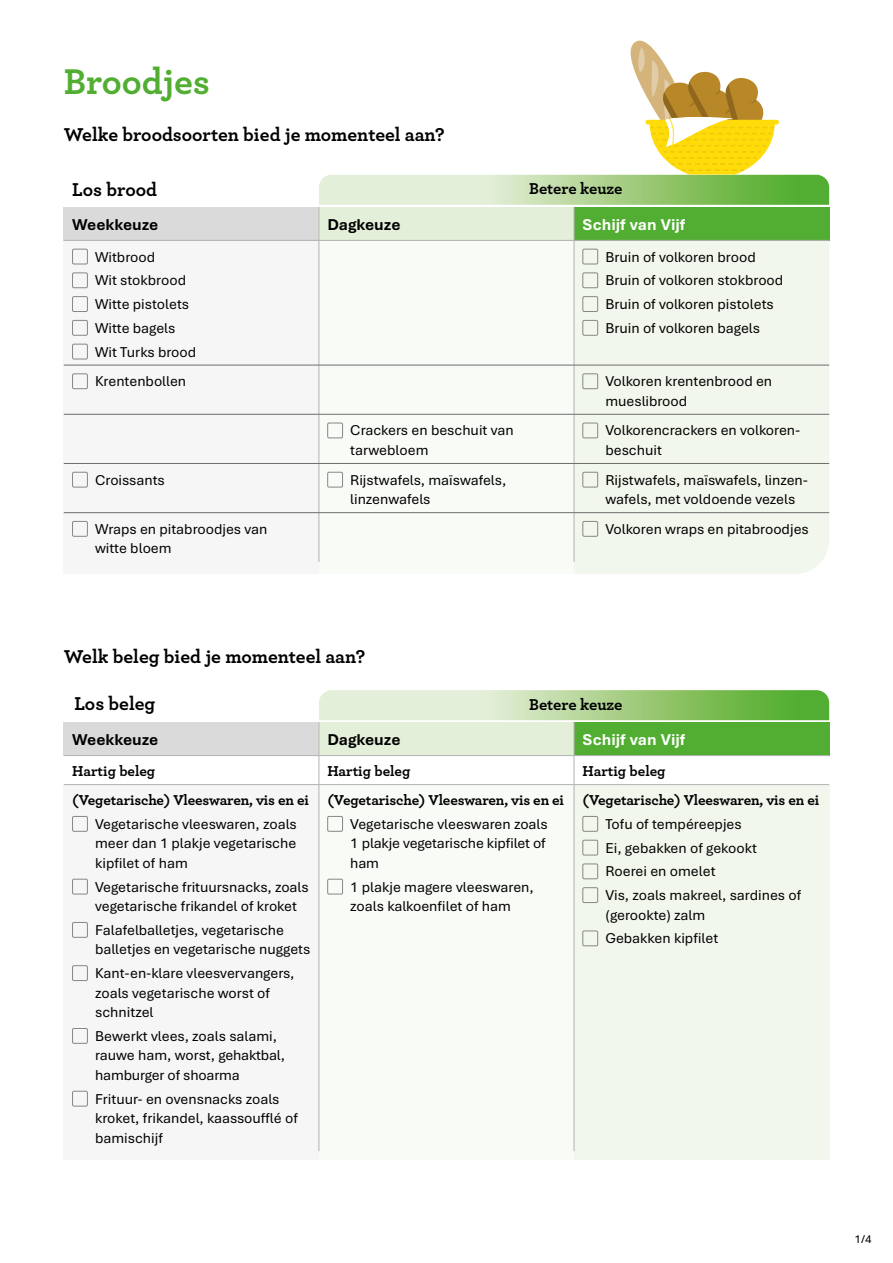
<style>
.page{position:relative;width:893px;height:1263px;background:#fff}
.page>*{position:absolute;margin:0;border:0;box-sizing:border-box;transform-origin:0 0}
.t1{font:700 37.5px "Archer";color:#52ae32}
.t2{font:700 19.5px "Archer";color:#000}
.t3{font:700 16.5px "Bierstadt";color:#000}
.t4{font:700 16.5px "Bierstadt";color:#fff}
.t5{font:700 16.5px "Archer";letter-spacing:-.005em;color:#000}
.t6{font:15px/19.5px "Bierstadt";color:#000}
.t7{font:700 15px "Archer";letter-spacing:-.01em;color:#000}
.t8{font:12px "Bierstadt";color:#000}
</style>
<div class="page">
<div style="left:574px;top:241px;width:255px;height:333px;background:#f2f7ed"></div>
<div style="left:319px;top:240px;width:255px;height:334px;background:#f9fbf6"></div>
<div style="left:64px;top:240px;width:255px;height:334px;background:#f6f6f6"></div>
<div style="left:574px;top:784px;width:255px;height:375px;background:#f2f7ed"></div>
<div style="left:319px;top:784px;width:255px;height:375px;background:#f9fbf6"></div>
<div style="left:64px;top:784px;width:255px;height:375px;background:#f6f6f6"></div>
<div style="left:64px;top:207px;width:255px;height:33px;background:#dadada"></div>
<div style="left:319px;top:207px;width:255px;height:33px;background:#e4efda"></div>
<div style="left:574px;top:207px;width:255px;height:33px;background:#52ae32"></div>
<hr style="left:319px;top:207px;width:1px;height:33px;background:#b3b2b2">
<hr style="left:574px;top:207px;width:1px;height:33px;background:#b3b2b2">
<hr style="left:64px;top:240px;width:255px;height:1px;background:#b3b2b2">
<hr style="left:319px;top:240px;width:255px;height:1px;background:#b3b2b2">
<hr style="left:319px;top:241px;width:1px;height:124px;background:#b3b2b2">
<hr style="left:574px;top:240px;width:255px;height:1px;background:#b3b2b2">
<hr style="left:574px;top:241px;width:1px;height:124px;background:#b3b2b2">
<hr style="left:319px;top:365px;width:1px;height:49px;background:#b3b2b2">
<hr style="left:574px;top:365px;width:1px;height:49px;background:#b3b2b2">
<hr style="left:319px;top:414px;width:1px;height:49px;background:#b3b2b2">
<hr style="left:574px;top:414px;width:1px;height:49px;background:#b3b2b2">
<hr style="left:319px;top:464px;width:1px;height:48px;background:#b3b2b2">
<hr style="left:574px;top:464px;width:1px;height:48px;background:#b3b2b2">
<hr style="left:319px;top:513px;width:1px;height:49px;background:#b3b2b2">
<hr style="left:574px;top:513px;width:1px;height:49px;background:#b3b2b2">
<hr style="left:64px;top:365px;width:255px;height:1px;background:#6d6d6c">
<hr style="left:319px;top:365px;width:255px;height:1px;background:#6d6d6c">
<hr style="left:574px;top:365px;width:255px;height:1px;background:#6d6d6c">
<hr style="left:64px;top:414px;width:255px;height:1px;background:#6d6d6c">
<hr style="left:319px;top:414px;width:255px;height:1px;background:#6d6d6c">
<hr style="left:574px;top:414px;width:255px;height:1px;background:#6d6d6c">
<hr style="left:64px;top:463px;width:255px;height:1px;background:#6d6d6c">
<hr style="left:319px;top:463px;width:255px;height:1px;background:#6d6d6c">
<hr style="left:574px;top:463px;width:255px;height:1px;background:#6d6d6c">
<hr style="left:64px;top:512px;width:255px;height:1px;background:#6d6d6c">
<hr style="left:319px;top:512px;width:255px;height:1px;background:#6d6d6c">
<hr style="left:574px;top:512px;width:255px;height:1px;background:#6d6d6c">
<div style="left:72px;top:249px;width:16px;height:15px;border:1px solid #878787"></div>
<div style="left:72px;top:273px;width:16px;height:15px;border:1px solid #878787"></div>
<div style="left:72px;top:296px;width:16px;height:16px;border:1px solid #878787"></div>
<div style="left:72px;top:320px;width:16px;height:15px;border:1px solid #878787"></div>
<div style="left:72px;top:344px;width:16px;height:15px;border:1px solid #878787"></div>
<div style="left:583px;top:249px;width:15px;height:15px;border:1px solid #878787"></div>
<div style="left:583px;top:273px;width:15px;height:15px;border:1px solid #878787"></div>
<div style="left:583px;top:296px;width:15px;height:16px;border:1px solid #878787"></div>
<div style="left:583px;top:320px;width:15px;height:15px;border:1px solid #878787"></div>
<div style="left:72px;top:374px;width:16px;height:15px;border:1px solid #878787"></div>
<div style="left:583px;top:374px;width:15px;height:15px;border:1px solid #878787"></div>
<div style="left:327px;top:423px;width:16px;height:15px;border:1px solid #878787"></div>
<div style="left:583px;top:423px;width:15px;height:15px;border:1px solid #878787"></div>
<div style="left:72px;top:472px;width:16px;height:15px;border:1px solid #878787"></div>
<div style="left:327px;top:472px;width:16px;height:15px;border:1px solid #878787"></div>
<div style="left:583px;top:472px;width:15px;height:15px;border:1px solid #878787"></div>
<div style="left:72px;top:521px;width:16px;height:15px;border:1px solid #878787"></div>
<div style="left:583px;top:521px;width:15px;height:15px;border:1px solid #878787"></div>
<div style="left:64px;top:722px;width:255px;height:33px;background:#dadada"></div>
<div style="left:319px;top:722px;width:255px;height:33px;background:#e4efda"></div>
<div style="left:574px;top:722px;width:255px;height:33px;background:#52ae32"></div>
<svg style="left:318px;top:756px;width:257px;height:28px"></svg>
<hr style="left:64px;top:784px;width:255px;height:1px;background:#b3b2b2">
<hr style="left:319px;top:784px;width:255px;height:1px;background:#b3b2b2">
<hr style="left:319px;top:785px;width:1px;height:366px;background:#b3b2b2">
<hr style="left:574px;top:784px;width:255px;height:1px;background:#b3b2b2">
<hr style="left:574px;top:785px;width:1px;height:366px;background:#b3b2b2">
<hr style="left:319px;top:722px;width:1px;height:33px;background:#b3b2b2">
<hr style="left:574px;top:722px;width:1px;height:33px;background:#b3b2b2">
<hr style="left:64px;top:755px;width:255px;height:1px;background:#b3b2b2">
<hr style="left:319px;top:755px;width:255px;height:1px;background:#b3b2b2">
<hr style="left:574px;top:755px;width:255px;height:1px;background:#b3b2b2">
<div style="left:72px;top:816px;width:16px;height:15px;border:1px solid #878787"></div>
<div style="left:72px;top:879px;width:16px;height:15px;border:1px solid #878787"></div>
<div style="left:72px;top:922px;width:16px;height:15px;border:1px solid #878787"></div>
<div style="left:72px;top:965px;width:16px;height:16px;border:1px solid #878787"></div>
<div style="left:72px;top:1028px;width:16px;height:15px;border:1px solid #878787"></div>
<div style="left:72px;top:1091px;width:16px;height:15px;border:1px solid #878787"></div>
<div style="left:327px;top:816px;width:16px;height:15px;border:1px solid #878787"></div>
<div style="left:327px;top:879px;width:16px;height:15px;border:1px solid #878787"></div>
<div style="left:583px;top:816px;width:15px;height:15px;border:1px solid #878787"></div>
<div style="left:583px;top:840px;width:15px;height:15px;border:1px solid #878787"></div>
<div style="left:583px;top:864px;width:15px;height:15px;border:1px solid #878787"></div>
<div style="left:583px;top:887px;width:15px;height:16px;border:1px solid #878787"></div>
<div style="left:583px;top:931px;width:15px;height:15px;border:1px solid #878787"></div>
<svg style="left:319px;top:40px;width:510px;height:165px"></svg>
<svg style="left:319px;top:690px;width:510px;height:30px;background:#afd597"></svg>
<h1 class="t1" style="left:64px;top:52px;width:148px">Broodjes</h1>
<h2 class="t2" style="left:64px;top:119px;width:382px">Welke broodsoorten bied je momenteel aan?</h2>
<h2 class="t2" style="left:72px;top:174px;width:86px">Los brood</h2>
<p class="t3" style="left:72px;top:215px;width:88px">Weekkeuze</p>
<p class="t3" style="left:327px;top:215px;width:75px">Dagkeuze</p>
<p class="t4" style="left:583px;top:215px;width:104px">Schijf van Vijf</p>
<p class="t6" style="left:95px;top:245px;width:103px;line-height:23.7px">Witbrood<br>Wit stokbrood<br>Witte pistolets<br>Witte bagels<br>Wit Turks brood</p>
<p class="t6" style="left:605px;top:245px;width:179px;line-height:23.7px">Bruin of volkoren brood<br>Bruin of volkoren stokbrood<br>Bruin of volkoren pistolets<br>Bruin of volkoren bagels</p>
<p class="t6" style="left:95px;top:372px;width:93px">Krentenbollen</p>
<p class="t6" style="left:605px;top:372px;width:168px">Volkoren krentenbrood en mueslibrood</p>
<p class="t6" style="left:350px;top:421px;width:165px">Crackers en beschuit van tarwebloem</p>
<p class="t6" style="left:605px;top:421px;width:197px">Volkorencrackers en volkoren&shy;beschuit</p>
<p class="t6" style="left:95px;top:470px;width:71px">Croissants</p>
<p class="t6" style="left:350px;top:470px;width:157px">Rijstwafels, maïswafels, linzenwafels</p>
<p class="t6" style="left:605px;top:470px;width:204px">Rijstwafels, maïswafels, linzen&shy;wafels, met voldoende vezels</p>
<p class="t6" style="left:95px;top:519px;width:174px">Wraps en pitabroodjes van witte bloem</p>
<p class="t6" style="left:605px;top:519px;width:205px">Volkoren wraps en pitabroodjes</p>
<p class="t5" style="left:529px;top:176px;width:95px">Betere keuze</p>
<h2 class="t2" style="left:64px;top:641px;width:303px">Welk beleg bied je momenteel aan?</h2>
<h2 class="t2" style="left:74px;top:688px;width:83px">Los beleg</h2>
<p class="t3" style="left:72px;top:730px;width:88px">Weekkeuze</p>
<p class="t3" style="left:327px;top:730px;width:75px">Dagkeuze</p>
<p class="t4" style="left:583px;top:730px;width:104px">Schijf van Vijf</p>
<p class="t7" style="left:72px;top:759px;width:85px">Hartig beleg</p>
<p class="t7" style="left:327px;top:759px;width:85px">Hartig beleg</p>
<p class="t7" style="left:583px;top:759px;width:85px">Hartig beleg</p>
<p class="t7" style="left:72px;top:788px;width:238px">(Vegetarische) Vleeswaren, vis en ei</p>
<p class="t6" style="left:95px;top:814px;width:203px;text-align:justify">Vegetarische vleeswaren, zoals meer dan 1 plakje vegetarische kipfilet of ham</p>
<p class="t6" style="left:95px;top:877px;width:215px">Vegetarische frituursnacks, zoals vegetarische frikandel of kroket</p>
<p class="t6" style="left:95px;top:920px;width:217px">Falafelballetjes, vegetarische balletjes en vegetarische nuggets</p>
<p class="t6" style="left:95px;top:964px;width:201px">Kant-en-klare vleesvervangers, zoals vegetarische worst of schnitzel</p>
<p class="t6" style="left:95px;top:1026px;width:191px">Bewerkt vlees, zoals salami, rauwe ham, worst, gehaktbal, hamburger of shoarma</p>
<p class="t6" style="left:95px;top:1089px;width:204px">Frituur- en ovensnacks zoals kroket, frikandel, kaassoufflé of bamischijf</p>
<p class="t5" style="left:529px;top:691px;width:95px">Betere keuze</p>
<p class="t7" style="left:327px;top:788px;width:238px">(Vegetarische) Vleeswaren, vis en ei</p>
<p class="t6" style="left:350px;top:814px;width:199px">Vegetarische vleeswaren zoals<br>1 plakje vegetarische kipfilet of ham</p>
<p class="t6" style="left:350px;top:877px;width:185px">1 plakje magere vleeswaren, zoals kalkoenfilet of ham</p>
<p class="t7" style="left:583px;top:788px;width:238px">(Vegetarische) Vleeswaren, vis en ei</p>
<p class="t6" style="left:605px;top:812px;width:197px;line-height:23.7px">Tofu of tempéreepjes<br>Ei, gebakken of gekookt<br>Roerei en omelet<br>Vis, zoals makreel, sardines of</p>
<p class="t6" style="left:605px;top:903px;width:114px;line-height:23.7px">(gerookte) zalm<br>Gebakken kipfilet</p>
<p class="t8" style="left:855px;top:1233px;width:19px">1/4</p>
</div>
